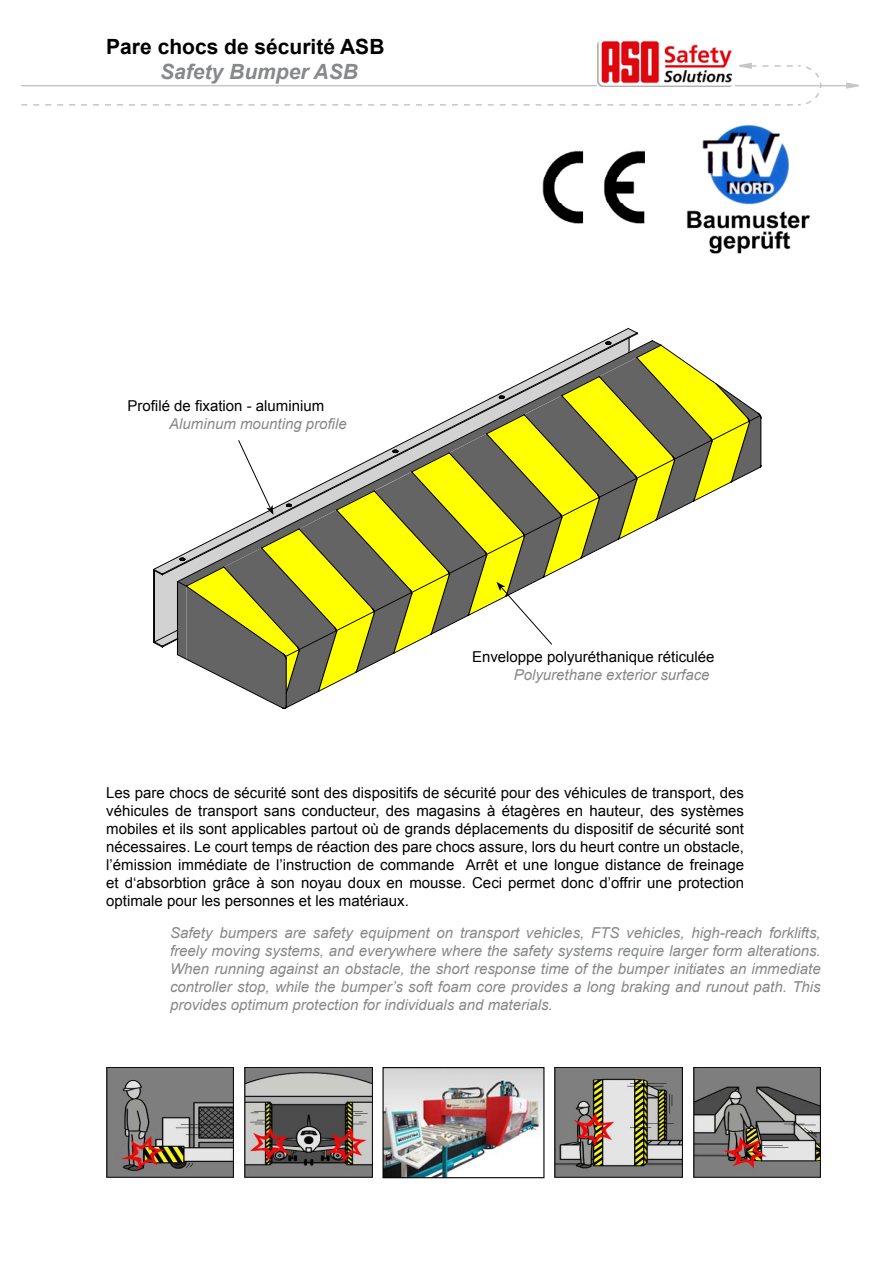
<style>
.page{position:relative;width:893px;height:1263px;background:#fff}
.page>*{position:absolute;margin:0;border:0;box-sizing:border-box;transform-origin:0 0}
.t1{font:700 21px "Arial";color:#000}
.t2{font:italic 700 21px "Arial";color:#878889}
.t3{font:15px/18px "Arial";color:#000;text-align:justify}
.t4{font:italic 15px/18px "Arial";color:#878889;text-align:justify}
</style>
<div class="page">
<svg style="left:845px;top:82px;width:14px;height:7px"></svg>
<hr style="left:21px;top:85px;width:828px;height:1px;background:#c5c6c8">
<svg style="left:21px;top:62px;width:801px;height:44px"></svg>
<img style="left:598px;top:41px;width:137px;height:45px">
<img style="left:542px;top:150px;width:103px;height:74px">
<img style="left:686px;top:124px;width:124px;height:130px">
<svg style="left:153px;top:328px;width:609px;height:381px"></svg>
<img style="left:106px;top:1067px;width:128px;height:111px">
<img style="left:244px;top:1067px;width:128px;height:111px">
<img style="left:555px;top:1067px;width:127px;height:111px">
<img style="left:693px;top:1067px;width:128px;height:111px">
<img style="left:384px;top:1069px;width:158px;height:107px">
<div style="left:382px;top:1067px;width:162px;height:111px;border:1px solid #000"></div>
<h1 class="t1" style="left:106px;top:32px;width:280px">Pare chocs de sécurité ASB</h1>
<h1 class="t2" style="left:160px;top:58px;width:199px">Safety Bumper ASB</h1>
<p class="t3" style="left:128px;top:396px;width:198px">Profilé de fixation - aluminium</p>
<p class="t4" style="left:169px;top:415px;width:179px">Aluminum mounting profile</p>
<p class="t3" style="left:472px;top:647px;width:244px">Enveloppe polyuréthanique réticulée</p>
<p class="t4" style="left:514px;top:665px;width:197px">Polyurethane exterior surface</p>
<p class="t3" style="left:106px;top:783px;width:639px">Les pare chocs de sécurité sont des dispositifs de sécurité pour des véhicules de transport, des véhicules de transport sans conducteur, des magasins à étagères en hauteur, des systèmes mobiles et ils sont applicables partout où de grands déplacements du dispositif de sécurité sont nécessaires. Le court temps de réaction des pare chocs assure, lors du heurt contre un obstacle, l’émission immédiate de l’instruction de commande Arrêt et une longue distance de freinage et d‘absorbtion grâce à son noyau doux en mousse. Ceci permet donc d’offrir une protection optimale pour les personnes et les matériaux.</p>
<p class="t4" style="left:170px;top:924px;width:652px">Safety bumpers are safety equipment on transport vehicles, FTS vehicles, high-reach forklifts, freely moving systems, and everywhere where the safety systems require larger form alterations.<br>When running against an obstacle, the short response time of the bumper initiates an immediate controller stop, while the bumper’s soft foam core provides a long braking and runout path. This provides optimum protection for individuals and materials.</p>
</div>
